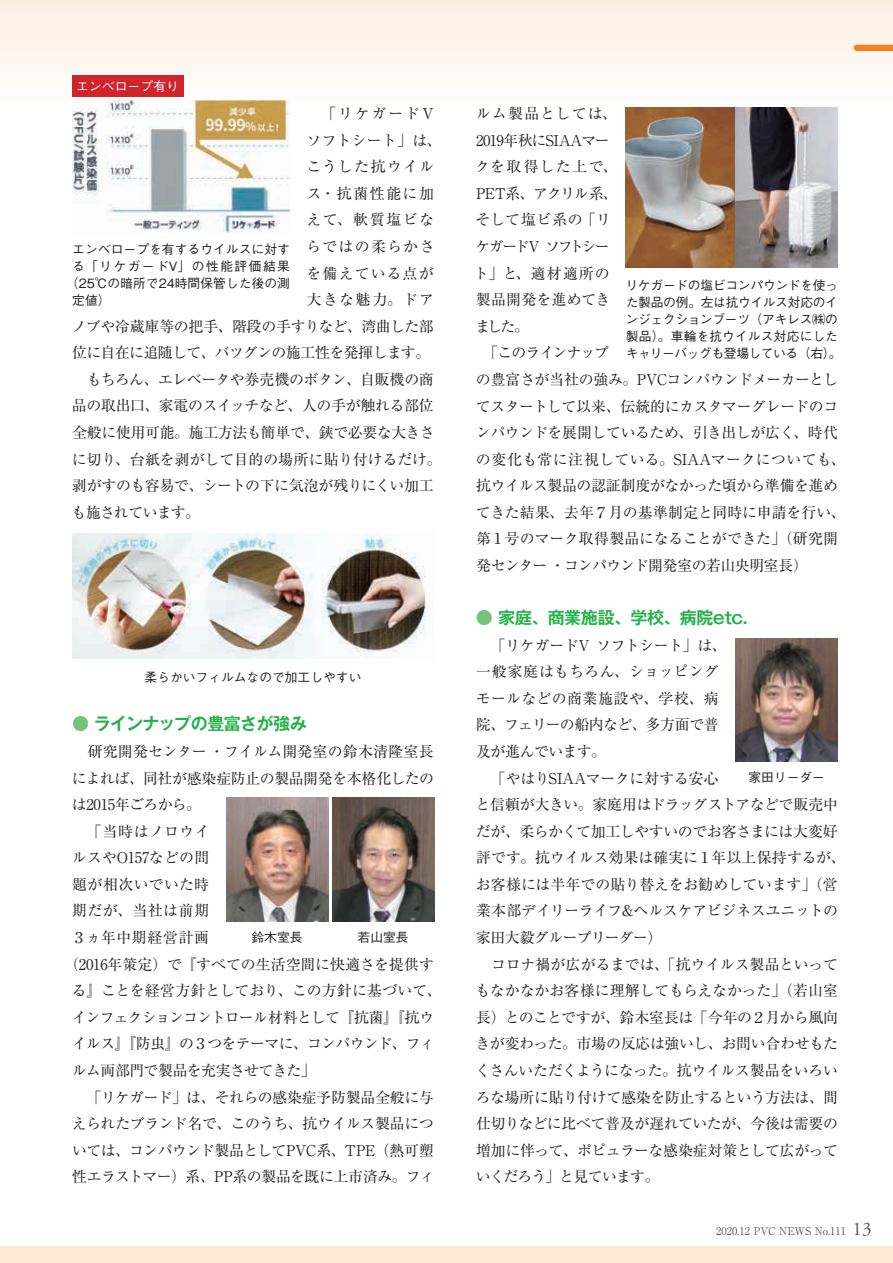
<style>
.page{position:relative;width:893px;height:1263px;background:#fff}
.page>*{position:absolute;margin:0;border:0;box-sizing:border-box;transform-origin:0 0}
.t1{font:700 16.95px "Gothic MB101 Pr 6 De";letter-spacing:-.025em;color:#23b24b}
.t2{font:14.85px/26.5px "Ryumin Pr 6";letter-spacing:-.02em;color:#231f20}
.t3{font:14.85px "Ryumin Pr 6";color:#231f20}
.t4{font:14.85px "Ryumin Pr 6";letter-spacing:-.04em;color:#231f20}
.t5{font:14.85px "Ryumin Pr 6";letter-spacing:-.055em;color:#231f20}
.t6{font:14.85px "Ryumin Pr 6";letter-spacing:-.045em;color:#231f20}
.t7{font:14.85px "Ryumin Pr 6";letter-spacing:.005em;color:#231f20}
.t8{font:14.85px "Ryumin Pr 6";letter-spacing:.01em;color:#231f20}
.t9{font:14.85px "Ryumin Pr 6";letter-spacing:.04em;color:#231f20}
.t10{font:14.85px "Ryumin Pr 6";letter-spacing:.08em;color:#231f20}
.t11{font:14.85px "Ryumin Pr 6";letter-spacing:.035em;color:#231f20}
.t12{font:14.85px "Ryumin Pr 6";letter-spacing:.025em;color:#231f20}
.t13{font:14.85px "Ryumin Pr 6";letter-spacing:.085em;color:#231f20}
.t14{font:500 12.75px/17px "Gothic BBB Pr 6";letter-spacing:-.02em;color:#231f20}
.t15{font:500 12.75px "Gothic BBB Pr 6";color:#231f20}
.t16{font:500 12.75px "Gothic BBB Pr 6";letter-spacing:.115em;color:#231f20}
.t17{font:500 12.75px "Gothic BBB Pr 6";letter-spacing:.01em;color:#fff}
.t18{font:10.65px "Ryumin Pro";color:#57585a}
.s1{color:#74c379}
.s2{font-family:"Adobe Garamond Pro";font-size:19.2px}
</style>
<div class="page">
<div style="left:0;top:0;width:893px;height:105px;background:linear-gradient(to bottom,#fdede0,#fefefd)"></div>
<svg style="left:0;top:0;width:1px;height:105px"></svg>
<div style="left:0;top:1246px;width:893px;height:17px;background:#fee9d5"></div>
<div style="left:857px;top:45px;width:36px;height:6px;background:#f58220"></div>
<img style="left:72px;top:533px;width:356px;height:125px">
<img style="left:332px;top:798px;width:102px;height:123px">
<img style="left:226px;top:798px;width:102px;height:123px">
<img style="left:736px;top:638px;width:102px;height:123px">
<img style="left:626px;top:108px;width:212px;height:159px">
<img style="left:72px;top:100px;width:218px;height:132px">
<div style="left:72px;top:76px;width:111px;height:21px;background:#d1232a"></div>
<p class="t17" style="left:76px;top:76px;width:104px">エンベロープ有り</p>
<p class="t2" style="left:307px;top:99px;width:128px">　「リケガードV</p>
<p class="t2" style="left:307px;top:126px;width:137px">ソフトシート」は、</p>
<p class="t10" style="left:306px;top:155px;width:129px">こうした抗ウイル</p>
<p class="t2" style="left:307px;top:179px;width:129px">ス・抗菌性能に加</p>
<p class="t2" style="left:307px;top:206px;width:129px">えて、軟質塩ビな</p>
<p class="t13" style="left:306px;top:235px;width:129px">らではの柔らかさ</p>
<p class="t10" style="left:306px;top:261px;width:129px">を備えている点が</p>
<p class="t2" style="left:307px;top:285px;width:129px">大きな魅力。ドア</p>
<p class="t2" style="left:72px;top:312px;width:363px">ノブや冷蔵庫等の把手、階段の手すりなど、湾曲した部</p>
<p class="t4" style="left:72px;top:341px;width:360px">位に自在に追随して、バツグンの施工性を発揮します。</p>
<p class="t2" style="left:72px;top:365px;width:363px">　もちろん、エレベータや券売機のボタン、自販機の商</p>
<p class="t2" style="left:72px;top:392px;width:363px">品の取出口、家電のスイッチなど、人の手が触れる部位</p>
<p class="t2" style="left:72px;top:418px;width:364px">全般に使用可能。施工方法も簡単で、鋏で必要な大きさ</p>
<p class="t3" style="left:72px;top:447px;width:371px">に切り、台紙を剥がして目的の場所に貼り付けるだけ。</p>
<p class="t2" style="left:72px;top:472px;width:363px">剥がすのも容易で、シートの下に気泡が残りにくい加工</p>
<p class="t5" style="left:72px;top:501px;width:130px">も施されています。</p>
<p class="t15" style="left:72px;top:239px;width:219px">エンベロープを有するウイルスに対す</p>
<p class="t16" style="left:72px;top:256px;width:219px">る「リケガードV」の性能評価結果</p>
<p class="t15" style="left:66px;top:273px;width:225px">（25℃の暗所で24時間保管した後の測</p>
<p class="t15" style="left:72px;top:290px;width:40px">定値）</p>
<p class="t15" style="left:145px;top:667px;width:218px">柔らかいフィルムなので加工しやすい</p>
<p class="t1" style="left:72px;top:710px;width:236px"><span class="s1">●</span> ラインナップの豊富さが強み</p>
<p class="t8" style="left:72px;top:740px;width:363px">　研究開発センター・フイルム開発室の鈴木清隆室長</p>
<p class="t2" style="left:72px;top:764px;width:364px">によれば、同社が感染症防止の製品開発を本格化したの</p>
<p class="t2" style="left:72px;top:790px;width:131px">は2015年ごろから。</p>
<p class="t11" style="left:72px;top:819px;width:139px">　「当時はノロウイ</p>
<p class="t2" style="left:72px;top:844px;width:139px">ルスやO157などの問</p>
<p class="t12" style="left:72px;top:873px;width:138px">題が相次いでいた時</p>
<p class="t9" style="left:72px;top:899px;width:139px">期だが、当社は前期</p>
<p class="t9" style="left:72px;top:926px;width:139px">３ヵ年中期経営計画</p>
<p class="t3" style="left:64px;top:952px;width:371px">（2016年策定）で『すべての生活空間に快適さを提供す</p>
<p class="t7" style="left:72px;top:979px;width:371px">る』ことを経営方針としており、この方針に基づいて、</p>
<p class="t5" style="left:72px;top:1005px;width:364px">インフェクションコントロール材料として『抗菌』『抗ウ</p>
<p class="t6" style="left:72px;top:1032px;width:364px">イルス』『防虫』の３つをテーマに、コンパウンド、フィ</p>
<p class="t4" style="left:72px;top:1059px;width:245px">ルム両部門で製品を充実させてきた」</p>
<p class="t2" style="left:72px;top:1083px;width:363px">　「リケガード」は、それらの感染症予防製品全般に与</p>
<p class="t2" style="left:72px;top:1109px;width:364px">えられたブランド名で、このうち、抗ウイルス製品につ</p>
<p class="t2" style="left:72px;top:1136px;width:363px">いては、コンパウンド製品としてPVC系、TPE（熱可塑</p>
<p class="t2" style="left:72px;top:1163px;width:364px">性エラストマー）系、PP系の製品を既に上市済み。フィ</p>
<p class="t15" style="left:252px;top:927px;width:53px">鈴木室長</p>
<p class="t15" style="left:358px;top:927px;width:53px">若山室長</p>
<p class="t2" style="left:474px;top:99px;width:373px">ルム製品としては、<br>2019年秋にSIAAマー<br>クを取得した上で、<br>PET系、アクリル系、<br>そして塩ビ系の「リ<br>ケガードV ソフトシー<br>ト」と、適材適所の<br>製品開発を進めてき<br>ました。<br>　「このラインナップ<br>の豊富さが当社の強み。PVCコンパウンドメーカーとしてスタートして以来、伝統的にカスタマーグレードのコンパウンドを展開しているため、引き出しが広く、時代の変化も常に注視している。SIAAマークについても、抗ウイルス製品の認証制度がなかった頃から準備を進めてきた結果、去年７月の基準制定と同時に申請を行い、第１号のマーク取得製品になることができた」（研究開発センター・コンパウンド開発室の若山央明室長）</p>
<p class="t1" style="left:476px;top:603px;width:274px"><span class="s1">●</span> 家庭、商業施設、学校、病院etc.</p>
<p class="t2" style="left:475px;top:631px;width:372px">　「リケガードV ソフトシート」は、<br>一般家庭はもちろん、ショッピング<br>モールなどの商業施設や、学校、病<br>院、フェリーの船内など、多方面で普<br>及が進んでいます。<br>　「やはりSIAAマークに対する安心<br>と信頼が大きい。家庭用はドラッグストアなどで販売中だが、柔らかくて加工しやすいのでお客さまには大変好評です。抗ウイルス効果は確実に１年以上保持するが、お客様には半年での貼り替えをお勧めしています」（営業本部デイリーライフ&amp;ヘルスケアビジネスユニットの家田大毅グループリーダー）<br>　コロナ禍が広がるまでは、「抗ウイルス製品といってもなかなかお客様に理解してもらえなかった」（若山室長）とのことですが、鈴木室長は「今年の２月から風向きが変わった。市場の反応は強いし、お問い合わせもたくさんいただくようになった。抗ウイルス製品をいろいろな場所に貼り付けて感染を防止するという方法は、間仕切りなどに比べて普及が遅れていたが、今後は需要の増加に伴って、ポピュラーな感染症対策として広がっていくだろう」と見ています。</p>
<p class="t14" style="left:625px;top:276px;width:218px">リケガードの塩ビコンパウンドを使った製品の例。左は抗ウイルス対応のインジェクションブーツ（アキレス㈱の製品）。車輪を抗ウイルス対応にしたキャリーバッグも登場している（右）。</p>
<p class="t15" style="left:748px;top:767px;width:78px">家田リーダー</p>
<p class="t18" style="left:716px;top:1223px;width:157px">2020.12 PVC NEWS No.111 <span class="s2">13</span></p>
</div>
